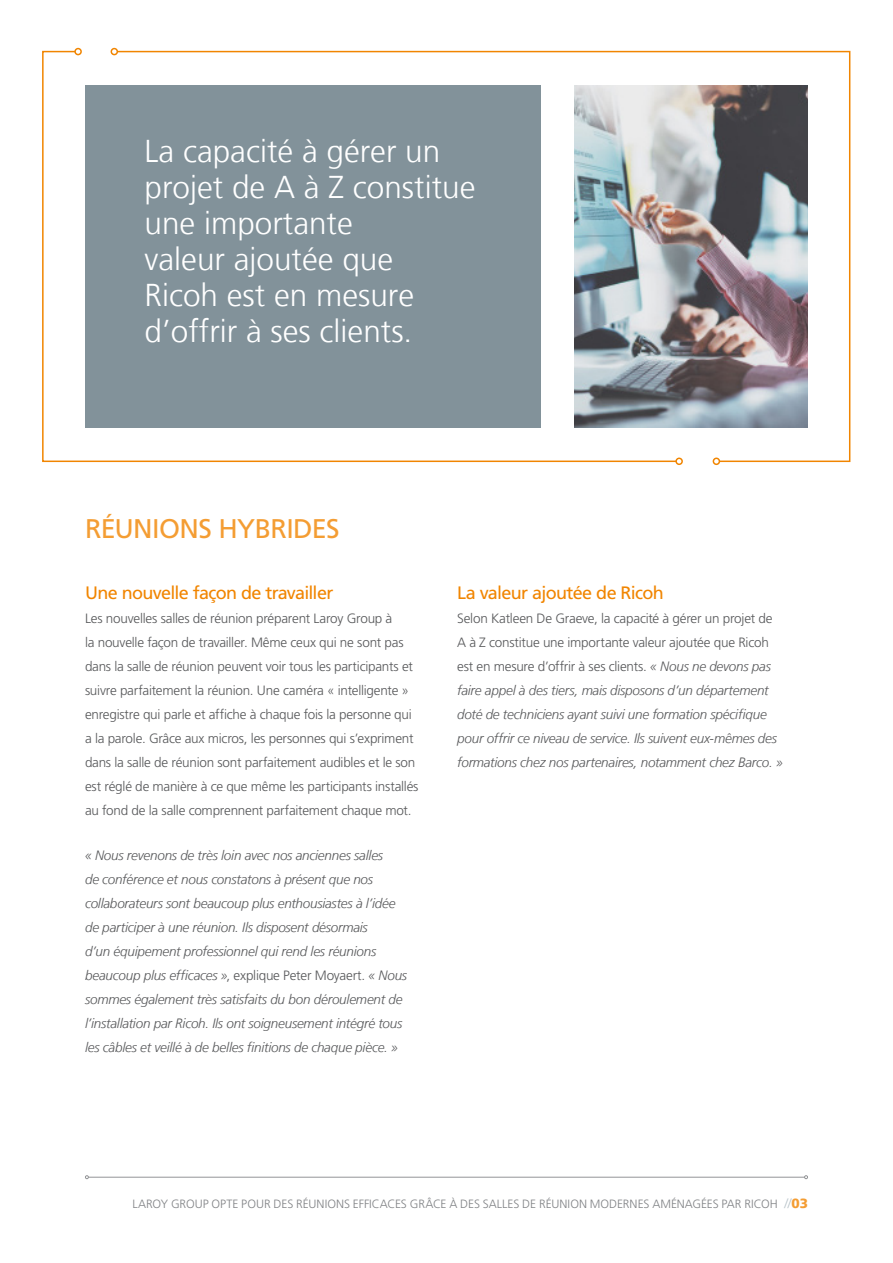
<style>
.page{position:relative;width:893px;height:1263px;background:#fff}
.page>*{position:absolute;margin:0;border:0;box-sizing:border-box;transform-origin:0 0}
.Body_-_white{font:300 31.5px/36px "Frutiger LT";color:#fff}
.Heading_1{font:27px "Frutiger";letter-spacing:-.025em;color:#f49d33}
.Heading_2{font:18px "Frutiger";letter-spacing:-.035em;color:#f18500}
.t1{font:italic 300 13.5px/24px "Frutiger LT";letter-spacing:-.015em;color:#57585a}
.t2{font:300 13.5px/24px "Frutiger";letter-spacing:-.02em;color:#57585a}
.t3{font:300 12px "Frutiger";letter-spacing:-.005em;color:#808285}
.s1{font-family:"Frutiger";font-style:normal}
.s2{font-size:13.5px;color:#bac5cb}
.s3{font-family:"Frutiger LT";font-weight:900;font-size:13.5px;color:#f49d33}
</style>
<div class="page">
<svg style="left:42px;top:50px;width:74px;height:413px"></svg>
<div style="left:74px;top:48px;width:8px;height:7px;border:2px solid #f18500;border-radius:50%"></div>
<div style="left:675px;top:458px;width:8px;height:7px;border:2px solid #f18500;border-radius:50%"></div>
<svg style="left:116px;top:50px;width:735px;height:413px"></svg>
<div style="left:713px;top:458px;width:7px;height:7px;border:2px solid #f18500;border-radius:50%"></div>
<div style="left:111px;top:48px;width:7px;height:7px;border:2px solid #f18500;border-radius:50%"></div>
<div style="left:85px;top:85px;width:455px;height:343px;background:#82929a"></div>
<hr style="left:88px;top:1177px;width:716px;height:1px;background:#808285">
<svg style="left:85px;top:1175px;width:4px;height:4px"></svg>
<svg style="left:804px;top:1175px;width:4px;height:4px"></svg>
<p class="Body_-_white" style="left:145px;top:134px;width:332px">La capacité à gérer un projet de A à Z constitue une importante<br>valeur ajoutée que<br>Ricoh est en mesure d’offrir à ses clients.</p>
<p class="Heading_1" style="left:85px;top:512px;width:256px">RÉUNIONS HYBRIDES</p>
<p class="Heading_2" style="left:85px;top:582px;width:250px">Une nouvelle façon de travailler</p>
<p class="t2" style="left:85px;top:607px;width:335px">Les nouvelles salles de réunion préparent Laroy Group à<br>la nouvelle façon de travailler. Même ceux qui ne sont pas dans la salle de réunion peuvent voir tous les participants et suivre parfaitement la réunion. Une caméra « intelligente » enregistre qui parle et affiche à chaque fois la personne qui a la parole. Grâce aux micros, les personnes qui s’expriment dans la salle de réunion sont parfaitement audibles et le son est réglé de manière à ce que même les participants installés au fond de la salle comprennent parfaitement chaque mot.</p>
<p class="t1" style="left:85px;top:844px;width:324px">« Nous revenons de très loin avec nos anciennes salles<br>de conférence et nous constatons à présent que nos collaborateurs sont beaucoup plus enthousiastes à l’idée de participer à une réunion. Ils disposent désormais<br>d’un équipement professionnel qui rend les réunions beaucoup plus efficaces »<span class="s1">, explique Peter Moyaert.</span> « Nous sommes également très satisfaits du bon déroulement de l’installation par Ricoh. Ils ont soigneusement intégré tous les câbles et veillé à de belles finitions de chaque pièce. »</p>
<p class="Heading_2" style="left:457px;top:582px;width:208px">La valeur ajoutée de Ricoh</p>
<p class="t1" style="left:457px;top:606px;width:327px"><span class="s1">Selon Katleen De Graeve, la capacité à gérer un projet de A à Z constitue une importante valeur ajoutée que Ricoh est en mesure d’offrir à ses clients.</span> « Nous ne devons pas faire appel à des tiers, mais disposons d’un département doté de techniciens ayant suivi une formation spécifique pour offrir ce niveau de service. Ils suivent eux-mêmes des formations chez nos partenaires, notamment chez Barco. »</p>
<p class="t3" style="left:132px;top:1196px;width:677px">LAROY GROUP OPTE POUR DES RÉUNIONS EFFICACES GRÂCE À DES SALLES DE RÉUNION MODERNES AMÉNAGÉES PAR RICOH <span class="s2">//</span><span class="s3">03</span></p>
</div>
